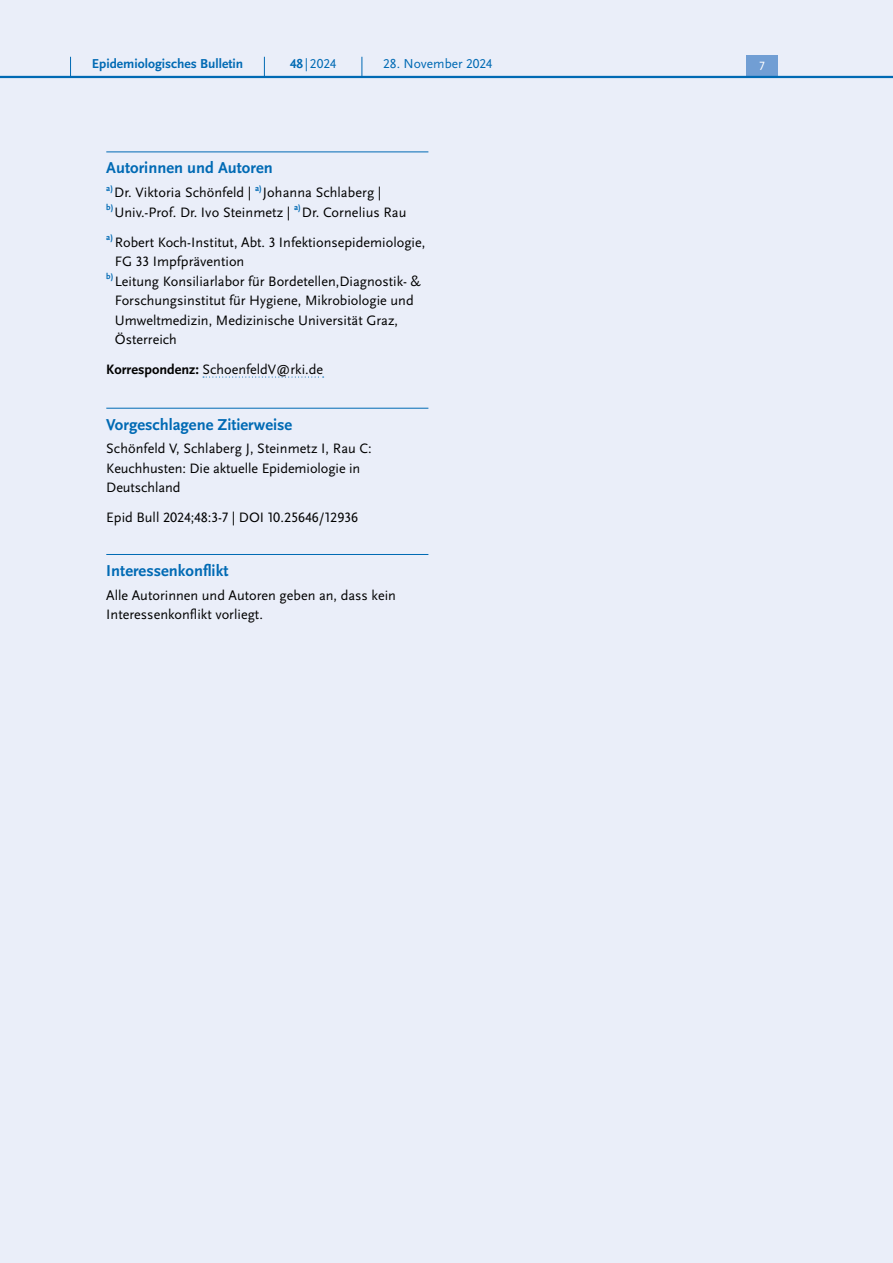
<style>
.page{position:relative;width:893px;height:1263px;background:#fff}
.page>*{position:absolute;margin:0;border:0;box-sizing:border-box;transform-origin:0 0}
.H4_-_Anhang_allererste{font:700 16.5px "Scala Sans Pro";color:#006ab4}
.P_-_Anhang{font:14.25px/19.5px "Scala Sans Pro";color:#000}
.t1{font:700 13.5px "Scala Sans Pro";color:#006ab4}
.t2{font:13.5px "Scala Sans Pro";color:#006ab4}
.t3{font:12.45px "Scala Sans Pro";color:#fff}
.s1{font-weight:700}
</style>
<div class="page">
<div style="left:0;top:78px;width:893px;height:1185px;background:#eaeef9"></div>
<hr style="left:106px;top:152px;width:322px;height:1px;background:#006ab4">
<svg style="left:203px;top:376px;width:121px;height:2px"></svg>
<hr style="left:106px;top:408px;width:322px;height:1px;background:#006ab4">
<hr style="left:106px;top:554px;width:322px;height:1px;background:#006ab4">
<div style="left:0;top:0;width:893px;height:77px;background:#eaeef9"></div>
<div style="left:746px;top:55px;width:32px;height:21px;background:#719ed4"></div>
<hr style="left:0;top:76px;width:893px;height:2px;background:#006ab4">
<svg style="left:70px;top:57px;width:1px;height:19px"></svg>
<svg style="left:264px;top:57px;width:1px;height:19px"></svg>
<svg style="left:362px;top:57px;width:1px;height:19px"></svg>
<p class="t1" style="left:92px;top:55px;width:153px">Epidemiologisches Bulletin</p>
<p class="t2" style="left:290px;top:55px;width:48px"><span class="s1">48</span>|2024</p>
<p class="t2" style="left:383px;top:55px;width:111px">28. November 2024</p>
<p class="t3" style="left:759px;top:59px;width:7px">7</p>
<h4 class="H4_-_Anhang_allererste" style="left:106px;top:158px;width:168px">Autorinnen und Autoren</h4>
<p class="P_-_Anhang" style="left:106px;top:183px;width:302px"><sup>a)</sup>Dr. Viktoria Schönfeld | <sup>a)</sup>Johanna Schlaberg | <sup>b)</sup>Univ.-Prof. Dr. Ivo Steinmetz | <sup>a)</sup>Dr. Cornelius Rau</p>
<p class="P_-_Anhang" style="left:115px;top:232px;width:312px;text-indent:-9px"><sup>a)</sup> Robert Koch-Institut, Abt. 3 Infektionsepidemiologie,<br>FG 33 Impfprävention</p>
<p class="P_-_Anhang" style="left:115px;top:271px;width:307px;text-indent:-9px"><sup>b)</sup> Leitung Konsiliarlabor für Bordetellen,Diagnostik- &amp; Forschungsinstitut für Hygiene, Mikrobiologie und Umweltmedizin, Medizinische Universität Graz, Österreich</p>
<p class="P_-_Anhang" style="left:106px;top:360px;width:218px"><span class="s1">Korrespondenz:</span> SchoenfeldV@rki.de</p>
<h4 class="H4_-_Anhang_allererste" style="left:106px;top:414px;width:188px">Vorgeschlagene Zitierweise</h4>
<p class="P_-_Anhang" style="left:106px;top:439px;width:267px">Schönfeld V, Schlaberg J, Steinmetz I, Rau C:<br>Keuchhusten: Die aktuelle Epidemiologie in<br>Deutschland</p>
<p class="P_-_Anhang" style="left:106px;top:508px;width:253px">Epid Bull 2024;48:3-7 | DOI 10.25646/12936</p>
<h4 class="H4_-_Anhang_allererste" style="left:106px;top:561px;width:124px">Interessenkonflikt</h4>
<p class="P_-_Anhang" style="left:106px;top:585px;width:291px">Alle Autorinnen und Autoren geben an, dass kein<br>Interessenkonflikt vorliegt.</p>
</div>
